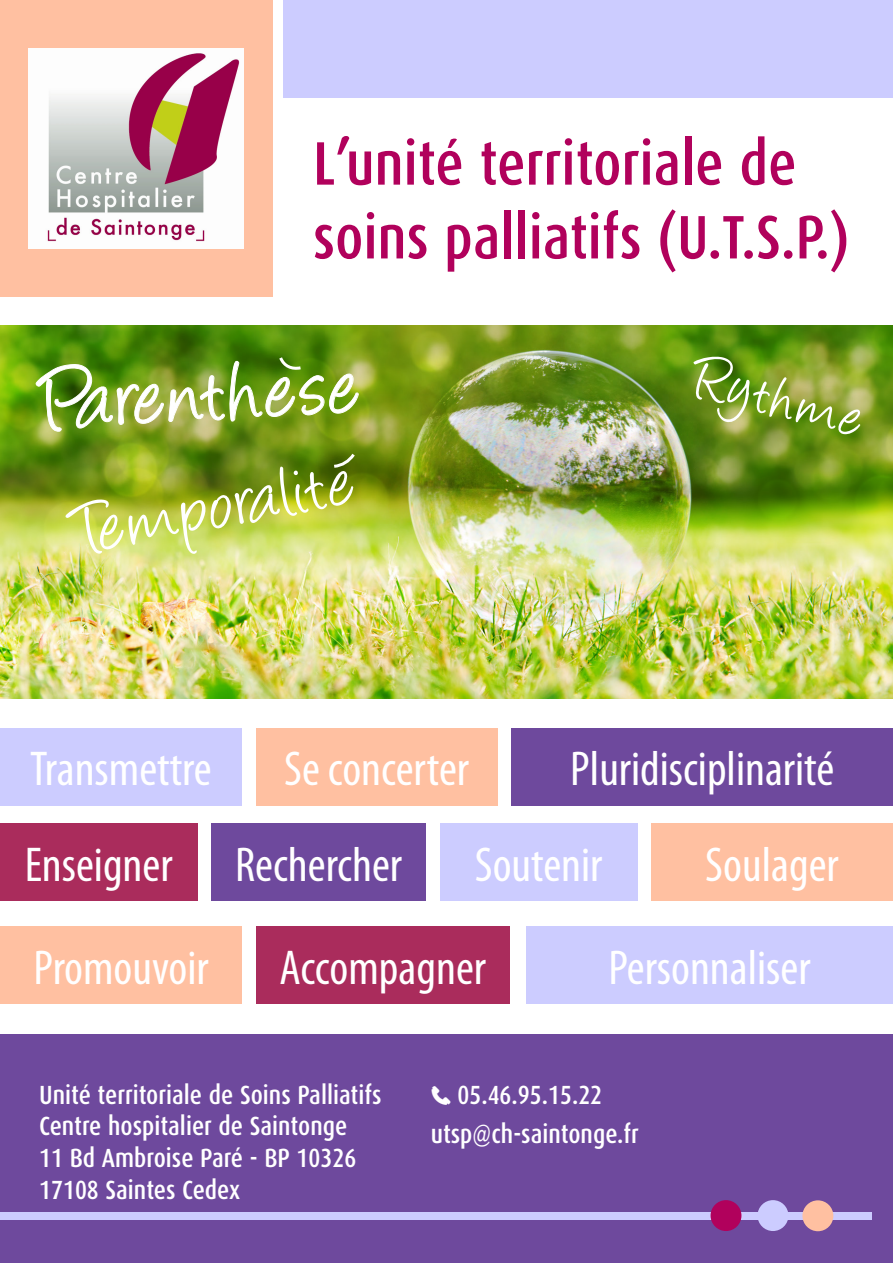
<style>
.page{position:relative;width:893px;height:1263px;background:#fff}
.page>*{position:absolute;margin:0;border:0;box-sizing:border-box;transform-origin:0 0}
.t1{font:95.55px "Angelina";color:#fff}
.t2{font:82.2px "Angelina";color:#fff}
.t3{font:67.65px "Angelina";color:#fff}
.t4{font:500 61.5px/73.8px "Dax Condensed";color:#b1015c}
.t5{font:condensed 49.2px "Myriad Pro";color:#fff}
.t6{font:500 26.25px "Dax Condensed";color:#fff}
.s1{font-family:"Breezi Icon Set";font-weight:400}
</style>
<div class="page">
<div style="left:0;top:1034px;width:893px;height:229px;background:#6e499d"></div>
<div style="left:284px;top:0;width:609px;height:98px;background:#ccf"></div>
<div style="left:0;top:1212px;width:872px;height:7px;background:#ccf"></div>
<div style="left:711px;top:1200px;width:30px;height:31px;background:#b1015c;border-radius:50%"></div>
<div style="left:757px;top:1200px;width:31px;height:31px;background:#ccf;border-radius:50%"></div>
<div style="left:802px;top:1200px;width:31px;height:31px;background:#ffc0a1;border-radius:50%"></div>
<div style="left:0;top:0;width:272px;height:297px;background:#ffc0a1"></div>
<img style="left:0;top:326px;width:893px;height:372px">
<div style="left:256px;top:927px;width:254px;height:77px;background:#aa2c5c"></div>
<div style="left:651px;top:824px;width:242px;height:77px;background:#ffc0a1"></div>
<div style="left:0;top:728px;width:242px;height:78px;background:#ccf"></div>
<div style="left:256px;top:728px;width:241px;height:78px;background:#ffc0a1"></div>
<div style="left:0;top:824px;width:197px;height:77px;background:#aa2c5c"></div>
<div style="left:440px;top:824px;width:197px;height:77px;background:#ccf"></div>
<div style="left:0;top:927px;width:242px;height:77px;background:#ffc0a1"></div>
<div style="left:526px;top:927px;width:367px;height:77px;background:#ccf"></div>
<div style="left:511px;top:728px;width:382px;height:78px;background:#6e499d"></div>
<div style="left:211px;top:824px;width:215px;height:77px;background:#6e499d"></div>
<img style="left:29px;top:49px;width:214px;height:199px">
<img style="left:35px;top:354px;width:324px;height:78px">
<svg style="left:331px;top:450px;width:27px;height:20px"></svg>
<p class="t4" style="left:313px;top:127px;width:538px">L’unité territoriale de soins palliatifs (U.T.S.P.)</p>
<p class="t1" style="left:40px;top:362px;width:319px;rotate:-3deg">Parenthese</p>
<p class="t2" style="left:67px;top:500px;width:286px;rotate:-11deg">Temporalite</p>
<p class="t5" style="left:30px;top:739px;width:183px">Transmettre</p>
<p class="t5" style="left:284px;top:739px;width:187px">Se concerter</p>
<p class="t3" style="left:701px;top:349px;width:175px;rotate:14deg">Rythme</p>
<p class="t5" style="left:570px;top:739px;width:265px">Pluridisciplinarité</p>
<p class="t5" style="left:235px;top:835px;width:168px">Rechercher</p>
<p class="t5" style="left:25px;top:835px;width:149px">Enseigner</p>
<p class="t5" style="left:475px;top:835px;width:129px">Soutenir</p>
<p class="t5" style="left:705px;top:835px;width:135px">Soulager</p>
<p class="t5" style="left:33px;top:938px;width:177px">Promouvoir</p>
<p class="t5" style="left:279px;top:938px;width:208px">Accompagner</p>
<p class="t5" style="left:608px;top:938px;width:204px">Personnaliser</p>
<p class="t6" style="left:39px;top:1080px;width:344px">Unité territoriale de Soins Palliatifs</p>
<p class="t6" style="left:39px;top:1112px;width:310px">Centre hospitalier de Saintonge</p>
<p class="t6" style="left:39px;top:1143px;width:319px">11 Bd Ambroise Paré - BP 10326</p>
<p class="t6" style="left:39px;top:1175px;width:202px">17108 Saintes Cedex</p>
<p class="t6" style="left:431px;top:1080px;width:173px"><span class="s1">A</span> 05.46.95.15.22</p>
<p class="t6" style="left:431px;top:1119px;width:210px">utsp@ch-saintonge.fr</p>
</div>
